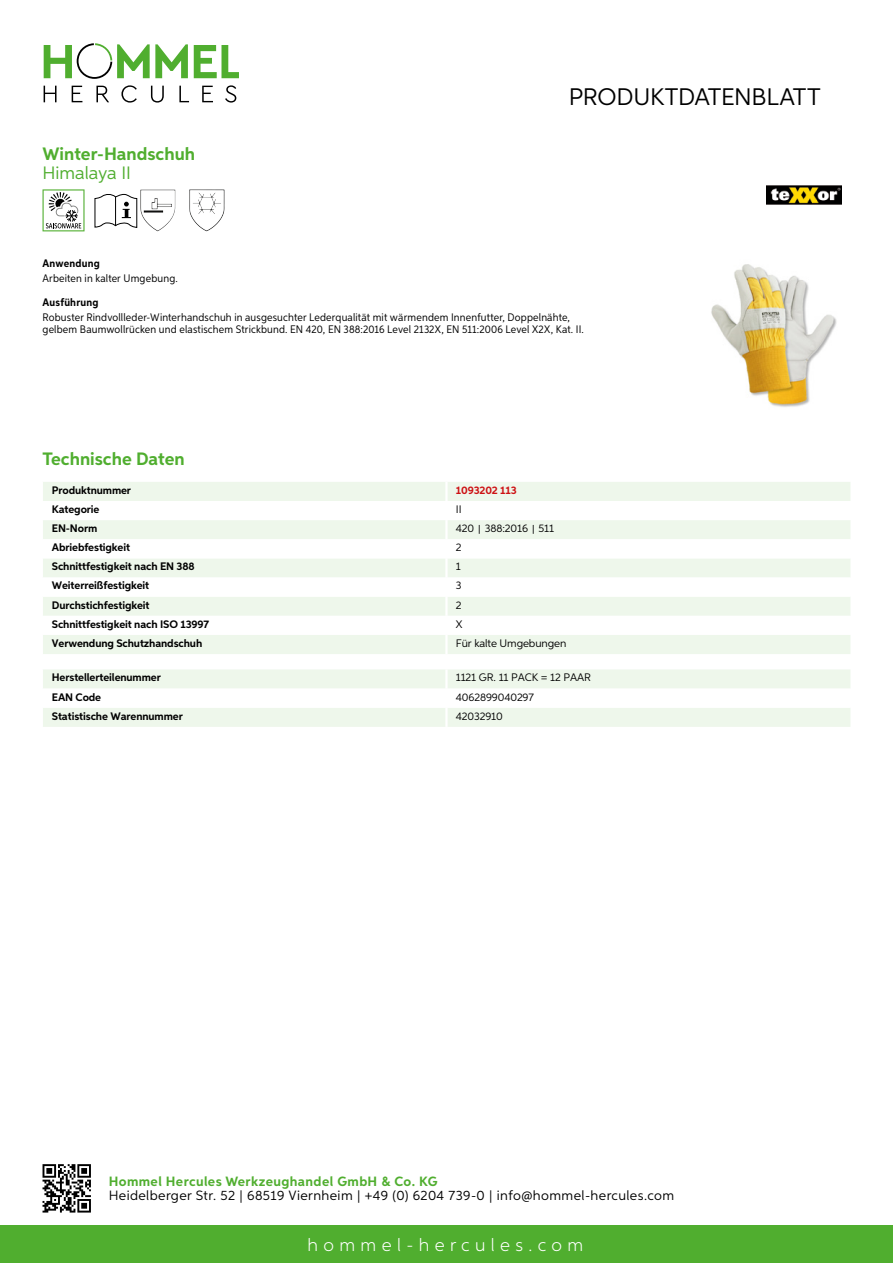
<style>
.page{position:relative;width:893px;height:1263px;background:#fff}
.page>*{position:absolute;margin:0;border:0;box-sizing:border-box;transform-origin:0 0}
.t1{font:24px "Aspira";letter-spacing:-.01em;color:#000}
.t2{font:700 18px "Aspira";color:#50ae2f}
.t3{font:300 18px "Aspira";letter-spacing:.3em;color:#fff}
.t4{font:18px "Aspira";color:#50ae2f}
.t5{font:13.5px "Aspira";letter-spacing:.03em;color:#000}
.t6{font:700 13.5px "Aspira";letter-spacing:.03em;color:#50ae2f}
.t7{font:10.95px/12px "Aspira Nar";letter-spacing:.015em;color:#000}
.t8{font:700 10.95px "Aspira";letter-spacing:-.01em;color:#000}
.t9{font:10.95px "Aspira";letter-spacing:-.01em;color:#000}
.t10{font:700 10.95px "Aspira Nar";letter-spacing:.02em;color:#000}
.t11{font:700 10.95px "Aspira";letter-spacing:-.01em;color:#cd1013}
.s1{font-family:"Wuerth Global";font-size:10.5px}
</style>
<div class="page">
<div style="left:0;top:1226px;width:893px;height:37px;background:#50ae2f"></div>
<svg style="left:43px;top:1164px;width:48px;height:48px"></svg>
<svg style="left:194px;top:45px;width:45px;height:33px"></svg>
<svg style="left:44px;top:43px;width:144px;height:36px"></svg>
<svg style="left:44px;top:86px;width:13px;height:16px"></svg>
<svg style="left:72px;top:86px;width:10px;height:16px"></svg>
<svg style="left:96px;top:86px;width:13px;height:16px"></svg>
<svg style="left:121px;top:85px;width:16px;height:18px"></svg>
<svg style="left:151px;top:86px;width:13px;height:17px"></svg>
<svg style="left:179px;top:86px;width:10px;height:16px"></svg>
<svg style="left:202px;top:86px;width:11px;height:16px"></svg>
<svg style="left:225px;top:85px;width:11px;height:18px"></svg>
<div style="left:43px;top:482px;width:807px;height:172px;background:#eef7eb"></div>
<svg style="left:43px;top:501px;width:807px;height:134px"></svg>
<hr style="left:445px;top:482px;width:3px;height:19px;background:#fff">
<hr style="left:445px;top:501px;width:3px;height:19px;background:#fff">
<hr style="left:445px;top:520px;width:3px;height:19px;background:#fff">
<hr style="left:445px;top:539px;width:3px;height:19px;background:#fff">
<hr style="left:445px;top:558px;width:3px;height:19px;background:#fff">
<hr style="left:445px;top:577px;width:3px;height:20px;background:#fff">
<hr style="left:445px;top:597px;width:3px;height:19px;background:#fff">
<hr style="left:445px;top:616px;width:3px;height:19px;background:#fff">
<hr style="left:445px;top:635px;width:3px;height:19px;background:#fff">
<svg style="left:43px;top:669px;width:807px;height:58px"></svg>
<hr style="left:445px;top:708px;width:3px;height:19px;background:#fff">
<svg style="left:43px;top:189px;width:42px;height:42px"></svg>
<svg style="left:95px;top:193px;width:42px;height:35px"></svg>
<img style="left:140px;top:189px;width:8px;height:35px">
<img style="left:189px;top:189px;width:10px;height:29px">
<img style="left:711px;top:264px;width:126px;height:143px">
<img style="left:766px;top:185px;width:76px;height:19px">
<h2 class="t2" style="left:43px;top:142px;width:154px">Winter-Handschuh</h2>
<h2 class="t4" style="left:43px;top:162px;width:90px">Himalaya II</h2>
<h1 class="t1" style="left:569px;top:82px;width:253px">Produktdatenblatt</h1>
<p class="t10" style="left:43px;top:257px;width:59px">Anwendung</p>
<p class="t7" style="left:43px;top:273px;width:137px">Arbeiten in kalter Umgebung.</p>
<p class="t10" style="left:43px;top:295px;width:58px">Ausführung</p>
<p class="t7" style="left:43px;top:311px;width:543px">Robuster Rindvollleder-Winterhandschuh in ausgesuchter Lederqualität mit wärmendem Innenfutter, Doppelnähte, gelbem Baumwollrücken und elastischem Strickbund. EN 420, EN 388:2016 Level 2132X, EN 511:2006 Level X2X, Kat. II.</p>
<h2 class="t2" style="left:43px;top:448px;width:144px">Technische Daten</h2>
<p class="t8" style="left:52px;top:483px;width:81px">Produktnummer</p>
<p class="t11" style="left:456px;top:483px;width:62px">1093202 113</p>
<p class="t8" style="left:52px;top:502px;width:49px">Kategorie</p>
<p class="t9" style="left:456px;top:502px;width:7px">II</p>
<p class="t8" style="left:52px;top:521px;width:47px">EN-Norm</p>
<p class="t9" style="left:456px;top:522px;width:100px">420 <span class="s1">|</span> 388:2016 <span class="s1">|</span> 511</p>
<p class="t8" style="left:52px;top:541px;width:80px">Abriebfestigkeit</p>
<p class="t9" style="left:456px;top:541px;width:7px">2</p>
<p class="t8" style="left:52px;top:560px;width:144px">Schnittfestigkeit nach EN 388</p>
<p class="t9" style="left:456px;top:560px;width:7px">1</p>
<p class="t8" style="left:52px;top:579px;width:99px">Weiterreißfestigkeit</p>
<p class="t9" style="left:456px;top:579px;width:7px">3</p>
<p class="t8" style="left:52px;top:598px;width:99px">Durchstichfestigkeit</p>
<p class="t9" style="left:456px;top:598px;width:7px">2</p>
<p class="t8" style="left:52px;top:617px;width:159px">Schnittfestigkeit nach ISO 13997</p>
<p class="t9" style="left:456px;top:617px;width:8px">X</p>
<p class="t8" style="left:52px;top:636px;width:152px">Verwendung Schutzhandschuh</p>
<p class="t9" style="left:456px;top:636px;width:112px">Für kalte U mgebungen</p>
<p class="t8" style="left:52px;top:671px;width:111px">Herstellerteilenummer</p>
<p class="t9" style="left:456px;top:671px;width:122px">1121 GR. 11 PACK = 12 PAAR</p>
<p class="t8" style="left:52px;top:690px;width:51px">EAN Code</p>
<p class="t9" style="left:456px;top:690px;width:80px">4062899040297</p>
<p class="t8" style="left:52px;top:709px;width:132px">Statistische Warennummer</p>
<p class="t9" style="left:456px;top:709px;width:48px">42032910</p>
<p class="t6" style="left:109px;top:1172px;width:330px">Hommel Hercules Werkzeughandel GmbH &amp; Co. KG</p>
<p class="t5" style="left:109px;top:1187px;width:567px">Heidelberger Str. 52 | 68519 Viernheim | +49 (0) 6204 739-0 | info@hommel-hercules.com</p>
<h2 class="t3" style="left:307px;top:1234px;width:277px">hommel-hercules.com</h2>
</div>
